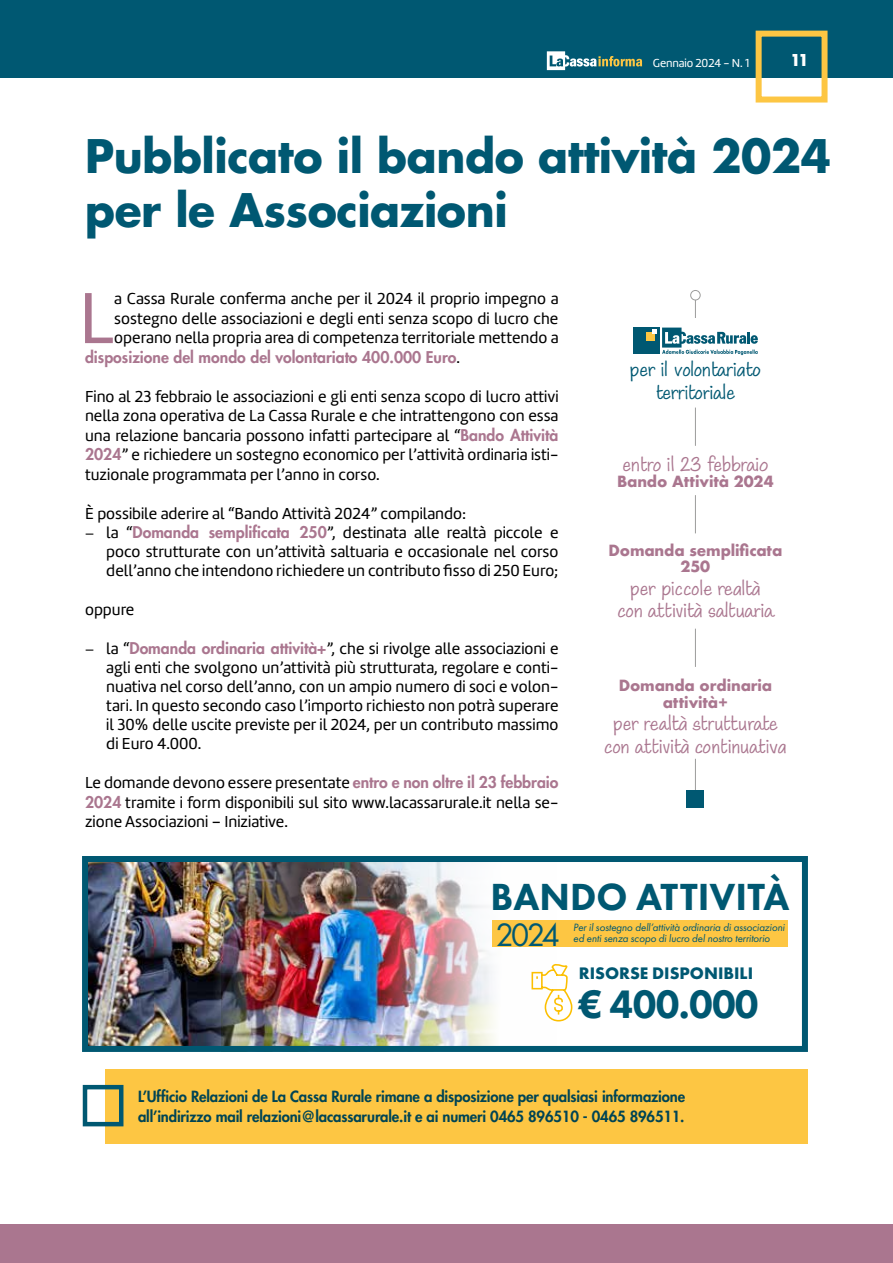
<style>
.page{position:relative;width:893px;height:1263px;background:#fff}
.page>*{position:absolute;margin:0;border:0;box-sizing:border-box;transform-origin:0 0}
.t1{font:74.85px "Marine";color:#aa768f}
.t2{font:700 45px/54px "Futura Std";letter-spacing:-.01em;color:#005872}
.t3{font:800 41.25px "Futura PT";letter-spacing:-.02em;color:#005872;scale:.96 1}
.t4{font:800 39.15px "Futura PT";color:#005872}
.t5{font:33.75px "Futura PT";color:#005872}
.t6{font:24px/22.5px "Maku";letter-spacing:-.01em;color:#aa768f;text-align:center}
.t7{font:24px/22.5px "Maku";letter-spacing:-.01em;color:#005872;text-align:center}
.t8{font:700 18px "Futura PT";color:#fff}
.t9{font:700 17.4px "Futura PT";color:#005872}
.t10{font:16.5px/19.5px "Marine";color:#000;text-align:justify}
.t11{font:800 15.75px "Futura Std";color:#aa768f}
.t12{font:800 15px/19.5px "Futura Std";letter-spacing:-.01em;color:#004454}
.t13{font:700 15px/16.5px "Futura";letter-spacing:-.01em;color:#aa768f;text-align:center}
.t14{font:12px "Marine";letter-spacing:-.01em;color:#fff}
.t15{font:italic 10.95px/10.9px "Futura PT";letter-spacing:-.01em;color:#005872}
.s1{font-family:"Marine";font-weight:400;font-size:16.5px;color:#000}
.s2{font-family:"Futura Std";font-weight:800;font-size:15.75px;color:#aa768f}
</style>
<div class="page">
<div style="left:0;top:0;width:893px;height:78px;background:#005872"></div>
<svg style="left:547px;top:51px;width:95px;height:19px"></svg>
<div style="left:756px;top:31px;width:71px;height:72px;border:6px solid #fdc643"></div>
<div style="left:0;top:1225px;width:893px;height:38px;background:#aa768f"></div>
<div style="left:105px;top:1069px;width:703px;height:75px;background:#fdc643"></div>
<div style="left:83px;top:1085px;width:40px;height:41px;border:4px solid #005872"></div>
<svg style="left:695px;top:300px;width:1px;height:18px"></svg>
<div style="left:690px;top:290px;width:10px;height:10px;border:1px solid #9d9d9c;border-radius:50%"></div>
<div style="left:633px;top:328px;width:26px;height:26px;background:#005872"></div>
<div style="left:646px;top:332px;width:9px;height:9px;background:#fdc643"></div>
<svg style="left:653px;top:328px;width:105px;height:27px"></svg>
<hr style="left:695px;top:408px;width:1px;height:38px;background:#9d9d9c">
<hr style="left:695px;top:495px;width:1px;height:38px;background:#9d9d9c">
<hr style="left:695px;top:629px;width:1px;height:38px;background:#9d9d9c">
<hr style="left:695px;top:759px;width:1px;height:38px;background:#9d9d9c">
<div style="left:686px;top:790px;width:18px;height:18px;background:#005872"></div>
<img style="left:303px;top:863px;width:253px;height:182px">
<img style="left:89px;top:863px;width:214px;height:182px">
<div style="left:82px;top:856px;width:726px;height:196px;border:6px solid #005872"></div>
<svg style="left:531px;top:964px;width:41px;height:57px"></svg>
<div style="left:493px;top:921px;width:295px;height:26px;background:#fdc643"></div>
<p class="t14" style="left:653px;top:55px;width:98px">Gennaio 2024 - N. 1</p>
<p class="t8" style="left:790px;top:49px;width:20px">11</p>
<h2 class="t2" style="left:85px;top:129px;width:747px">Pubblicato il bando attività 2024 per le Associazioni</h2>
<h1 class="t1" style="left:79px;top:271px;width:37px">L</h1>
<p class="t10" style="left:114px;top:289px;width:446px">a Cassa Rurale conferma anche per il 2024 il proprio impegno a sostegno delle associazioni e degli enti senza scopo di lucro che operano nella propria area di competenza territoriale mettendo a</p>
<p class="t11" style="left:85px;top:347px;width:376px">disposizione del mondo del volontariato 400.000 Euro<span class="s1">.</span></p>
<p class="t10" style="left:85px;top:386px;width:475px">Fino al 23 febbraio le associazioni e gli enti senza scopo di lucro attivi nella zona operativa de La Cassa Rurale e che intrattengono con essa una relazione bancaria possono infatti partecipare al “<span class="s2">Bando Attività 2024</span>” e richiedere un sostegno economico per l’attività ordinaria isti&shy;tuzionale programmata per l’anno in corso.</p>
<p class="t10" style="left:106px;top:503px;width:454px;text-align:left;text-indent:-21px">È possibile aderire al “Bando Attività 2024” compilando:<br>la “<span class="s2">Domanda semplificata 250</span>”, destinata alle realtà piccole e poco strutturate con un’attività saltuaria e occasionale nel corso dell’anno che intendono richiedere un contributo fisso di 250 Euro;</p>
<p class="t10" style="left:85px;top:600px;width:51px">oppure</p>
<p class="t10" style="left:106px;top:639px;width:454px;line-height:18.9px">la “<span class="s2">Domanda ordinaria attività+</span>”, che si rivolge alle associazioni e agli enti che svolgono un’attività più strutturata, regolare e conti&shy;nuativa nel corso dell’anno, con un ampio numero di soci e volon&shy;tari. In questo secondo caso l’importo richiesto non potrà superare il 30% delle uscite previste per il 2024, per un contributo massimo di Euro 4.000.</p>
<p class="t10" style="left:85px;top:773px;width:475px">Le domande devono essere presentate <span class="s2">entro e non oltre il 23 febbraio 2024</span> tramite i form disponibili sul sito www.lacassarurale.it nella se&shy;zione Associazioni – Iniziative.</p>
<h3 class="t7" style="left:630px;top:357px;width:132px">per il volontariato territoriale</h3>
<h3 class="t6" style="left:623px;top:451px;width:147px">entro il 23 febbraio</h3>
<p class="t13" style="left:617px;top:473px;width:158px">Bando Attività 2024</p>
<p class="t13" style="left:608px;top:542px;width:175px">Domanda semplificata<br>250</p>
<h3 class="t6" style="left:617px;top:575px;width:158px">per piccole realtà con attività saltuaria</h3>
<p class="t13" style="left:619px;top:677px;width:155px">Domanda ordinaria attività+</p>
<h3 class="t6" style="left:604px;top:711px;width:184px">per realtà strutturate con attività continuativa</h3>
<h3 class="t4" style="left:491px;top:873px;width:300px">BANDO ATTIVITÀ</h3>
<h3 class="t5" style="left:495px;top:914px;width:66px">2024</h3>
<p class="t15" style="left:573px;top:922px;width:213px">Per il sostegno dell’attività ordinaria di associazioni ed enti senza scopo di lucro del nostro territorio</p>
<p class="t9" style="left:579px;top:961px;width:176px">RISORSE DISPONIBILI</p>
<h3 class="t3" style="left:579px;top:978px;width:189px">€ 400.000</h3>
<p class="t12" style="left:138px;top:1087px;width:549px">L’Ufficio Relazioni de La Cassa Rurale rimane a disposizione per qualsiasi informazione all’indirizzo mail relazioni@lacassarurale.it e ai numeri 0465 896510 - 0465 896511.</p>
</div>
